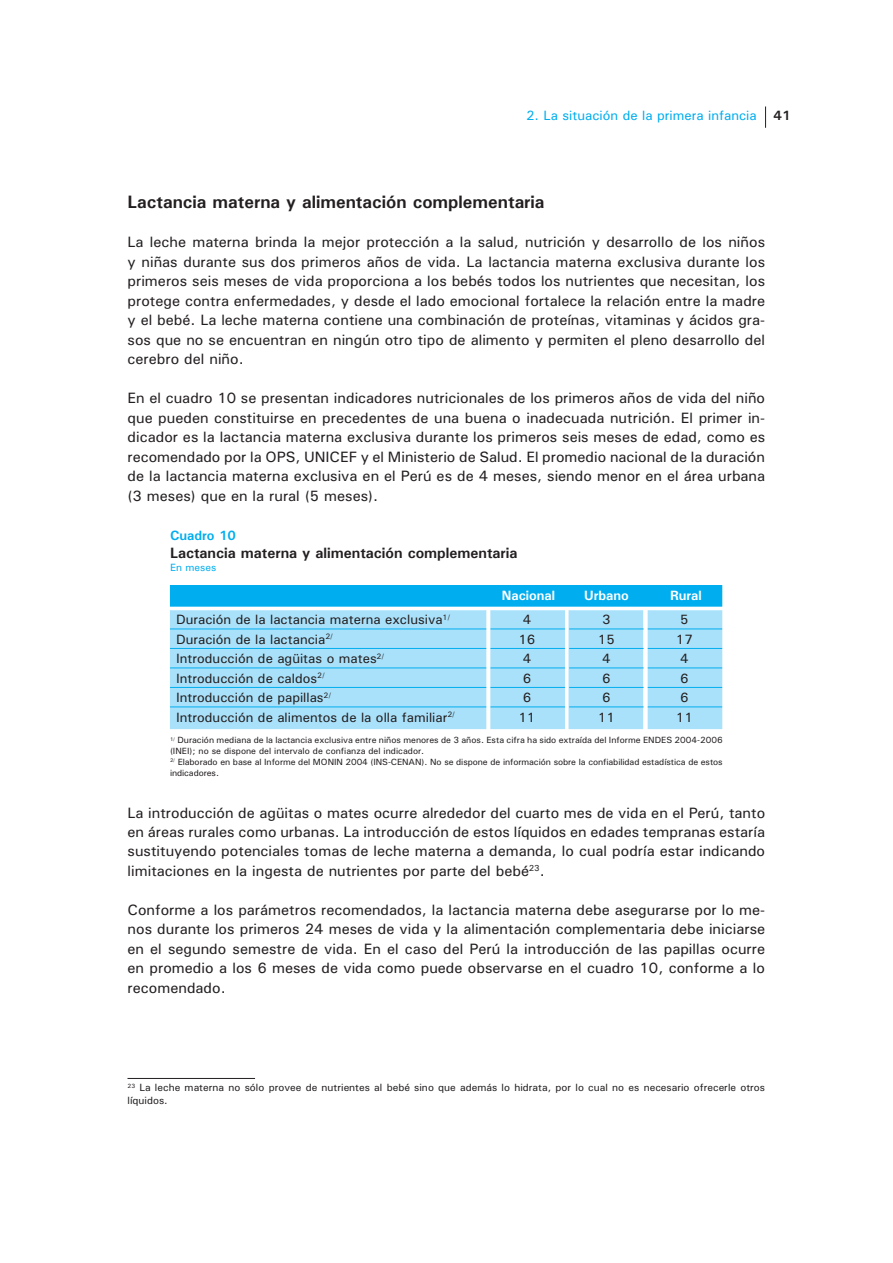
<style>
.page{position:relative;width:893px;height:1263px;background:#fff}
.page>*{position:absolute;margin:0;border:0;box-sizing:border-box;transform-origin:0 0}
.t1{font:700 18px "Univers";color:#231f20}
.t2{font:500 15px/19.5px "Univers";color:#231f20;text-align:justify}
.t3{font:700 15px "Univers";color:#231f20}
.t4{font:500 13.5px "Univers";color:#231f20}
.t5{font:500 13.5px "Univers";color:#00aeef}
.t6{font:700 13.5px "Univers";color:#fff}
.t7{font:700 13.5px "Univers";color:#00aeef}
.t8{font:700 13.5px "Univers";color:#231f20}
.t9{font:500 10.5px/12.6px "Univers";color:#231f20}
.t10{font:500 10.5px "Univers";color:#00aeef}
.t11{font:500 9px/10.8px "Univers";color:#231f20}
</style>
<div class="page">
<svg style="left:765px;top:107px;width:1px;height:21px"></svg>
<hr style="left:127px;top:1078px;width:128px;height:1px;background:#231f20">
<div style="left:170px;top:611px;width:316px;height:118px;background:#aae1fa"></div>
<div style="left:170px;top:610px;width:316px;height:119px;border:1px solid #aae1fa"></div>
<div style="left:648px;top:611px;width:74px;height:118px;background:#aae1fa"></div>
<div style="left:648px;top:610px;width:74px;height:119px;border:1px solid #aae1fa"></div>
<div style="left:569px;top:611px;width:74px;height:118px;background:#aae1fa"></div>
<div style="left:569px;top:610px;width:74px;height:119px;border:1px solid #aae1fa"></div>
<div style="left:491px;top:611px;width:73px;height:118px;background:#aae1fa"></div>
<div style="left:490px;top:610px;width:75px;height:119px;border:1px solid #aae1fa"></div>
<div style="left:170px;top:586px;width:552px;height:20px;background:#00aeef"></div>
<div style="left:170px;top:585px;width:552px;height:22px;border:1px solid #00aeef"></div>
<hr style="left:170px;top:629px;width:316px;height:1px;background:#00aeef">
<hr style="left:170px;top:648px;width:316px;height:1px;background:#00aeef">
<hr style="left:170px;top:668px;width:316px;height:1px;background:#00aeef">
<hr style="left:170px;top:687px;width:316px;height:1px;background:#00aeef">
<hr style="left:170px;top:707px;width:316px;height:1px;background:#00aeef">
<hr style="left:490px;top:629px;width:75px;height:1px;background:#00aeef">
<hr style="left:490px;top:648px;width:75px;height:1px;background:#00aeef">
<hr style="left:490px;top:668px;width:75px;height:1px;background:#00aeef">
<hr style="left:490px;top:687px;width:75px;height:1px;background:#00aeef">
<hr style="left:490px;top:707px;width:75px;height:1px;background:#00aeef">
<hr style="left:569px;top:629px;width:74px;height:1px;background:#00aeef">
<hr style="left:569px;top:648px;width:74px;height:1px;background:#00aeef">
<hr style="left:569px;top:668px;width:74px;height:1px;background:#00aeef">
<hr style="left:569px;top:687px;width:74px;height:1px;background:#00aeef">
<hr style="left:569px;top:707px;width:74px;height:1px;background:#00aeef">
<hr style="left:648px;top:629px;width:74px;height:1px;background:#00aeef">
<hr style="left:648px;top:648px;width:74px;height:1px;background:#00aeef">
<hr style="left:648px;top:668px;width:74px;height:1px;background:#00aeef">
<hr style="left:648px;top:687px;width:74px;height:1px;background:#00aeef">
<hr style="left:648px;top:707px;width:74px;height:1px;background:#00aeef">
<p class="t5" style="left:526px;top:111px;width:232px">2. La situación de la primera infancia</p>
<p class="t8" style="left:774px;top:110px;width:18px">41</p>
<p class="t1" style="left:128px;top:195px;width:418px">Lactancia materna y alimentación complementaria</p>
<p class="t2" style="left:128px;top:234px;width:639px">La leche materna brinda la mejor protección a la salud, nutrición y desarrollo de los niños y niñas durante sus dos primeros años de vida. La lactancia materna exclusiva durante los primeros seis meses de vida proporciona a los bebés todos los nutrientes que necesitan, los protege contra enfermedades, y desde el lado emocional fortalece la relación entre la madre y el bebé. La leche materna contiene una combinación de proteínas, vitaminas y ácidos gra&shy;sos que no se encuentran en ningún otro tipo de alimento y permiten el pleno desarrollo del cerebro del niño.</p>
<p class="t2" style="left:128px;top:390px;width:639px">En el cuadro 10 se presentan indicadores nutricionales de los primeros años de vida del niño que pueden constituirse en precedentes de una buena o inadecuada nutrición. El primer in&shy;dicador es la lactancia materna exclusiva durante los primeros seis meses de edad, como es recomendado por la OPS, UNICEF y el Ministerio de Salud. El promedio nacional de la duración de la lactancia materna exclusiva en el Perú es de 4 meses, siendo menor en el área urbana (3 meses) que en la rural (5 meses).</p>
<p class="t7" style="left:170px;top:530px;width:67px">Cuadro 10</p>
<p class="t3" style="left:170px;top:547px;width:349px">Lactancia materna y alimentación complementaria</p>
<p class="t10" style="left:170px;top:564px;width:48px">En meses</p>
<p class="t6" style="left:502px;top:590px;width:55px">Nacional</p>
<p class="t6" style="left:584px;top:590px;width:46px">Urbano</p>
<p class="t6" style="left:670px;top:590px;width:33px">Rural</p>
<p class="t4" style="left:176px;top:615px;width:276px">Duración de la lactancia materna exclusiva<sup>1/</sup></p>
<p class="t4" style="left:523px;top:615px;width:10px">4</p>
<p class="t4" style="left:602px;top:615px;width:10px">3</p>
<p class="t4" style="left:680px;top:615px;width:10px">5</p>
<p class="t4" style="left:176px;top:634px;width:158px">Duración de la lactancia<sup>2/</sup></p>
<p class="t4" style="left:518px;top:634px;width:18px">16</p>
<p class="t4" style="left:598px;top:634px;width:18px">15</p>
<p class="t4" style="left:676px;top:634px;width:18px">17</p>
<p class="t4" style="left:176px;top:654px;width:210px">Introducción de agüitas o mates<sup>2/</sup></p>
<p class="t4" style="left:523px;top:654px;width:10px">4</p>
<p class="t4" style="left:602px;top:654px;width:10px">4</p>
<p class="t4" style="left:680px;top:654px;width:10px">4</p>
<p class="t4" style="left:176px;top:673px;width:150px">Introducción de caldos<sup>2/</sup></p>
<p class="t4" style="left:523px;top:673px;width:10px">6</p>
<p class="t4" style="left:602px;top:673px;width:10px">6</p>
<p class="t4" style="left:680px;top:673px;width:10px">6</p>
<p class="t4" style="left:176px;top:693px;width:157px">Introducción de papillas<sup>2/</sup></p>
<p class="t4" style="left:523px;top:693px;width:10px">6</p>
<p class="t4" style="left:602px;top:693px;width:10px">6</p>
<p class="t4" style="left:680px;top:693px;width:10px">6</p>
<p class="t4" style="left:176px;top:712px;width:280px">Introducción de alimentos de la olla familiar<sup>2/</sup></p>
<p class="t4" style="left:518px;top:712px;width:18px">11</p>
<p class="t4" style="left:598px;top:712px;width:18px">11</p>
<p class="t4" style="left:676px;top:712px;width:18px">11</p>
<p class="t11" style="left:170px;top:736px;width:554px"><sup>1/</sup> Duración mediana de la lactancia exclusiva entre niños menores de 3 años. Esta cifra ha sido extraída del Informe ENDES 2004-2006 (INEI); no se dispone del intervalo de confianza del indicador.<br><sup>2/</sup> Elaborado en base al Informe del MONIN 2004 (INS-CENAN). No se dispone de información sobre la confiabilidad estadística de estos indicadores.</p>
<p class="t2" style="left:128px;top:804px;width:639px">La introducción de agüitas o mates ocurre alrededor del cuarto mes de vida en el Perú, tanto en áreas rurales como urbanas. La introducción de estos líquidos en edades tempranas estaría sustituyendo potenciales tomas de leche materna a demanda, lo cual podría estar indicando limitaciones en la ingesta de nutrientes por parte del bebé<sup>23</sup>.</p>
<p class="t2" style="left:128px;top:901px;width:639px">Conforme a los parámetros recomendados, la lactancia materna debe asegurarse por lo me&shy;nos durante los primeros 24 meses de vida y la alimentación complementaria debe iniciarse en el segundo semestre de vida. En el caso del Perú la introducción de las papillas ocurre en promedio a los 6 meses de vida como puede observarse en el cuadro 10, conforme a lo recomendado.</p>
<p class="t9" style="left:127px;top:1083px;width:639px"><sup>23</sup> La leche materna no sólo provee de nutrientes al bebé sino que además lo hidrata, por lo cual no es necesario ofrecerle otros líquidos.</p>
</div>
